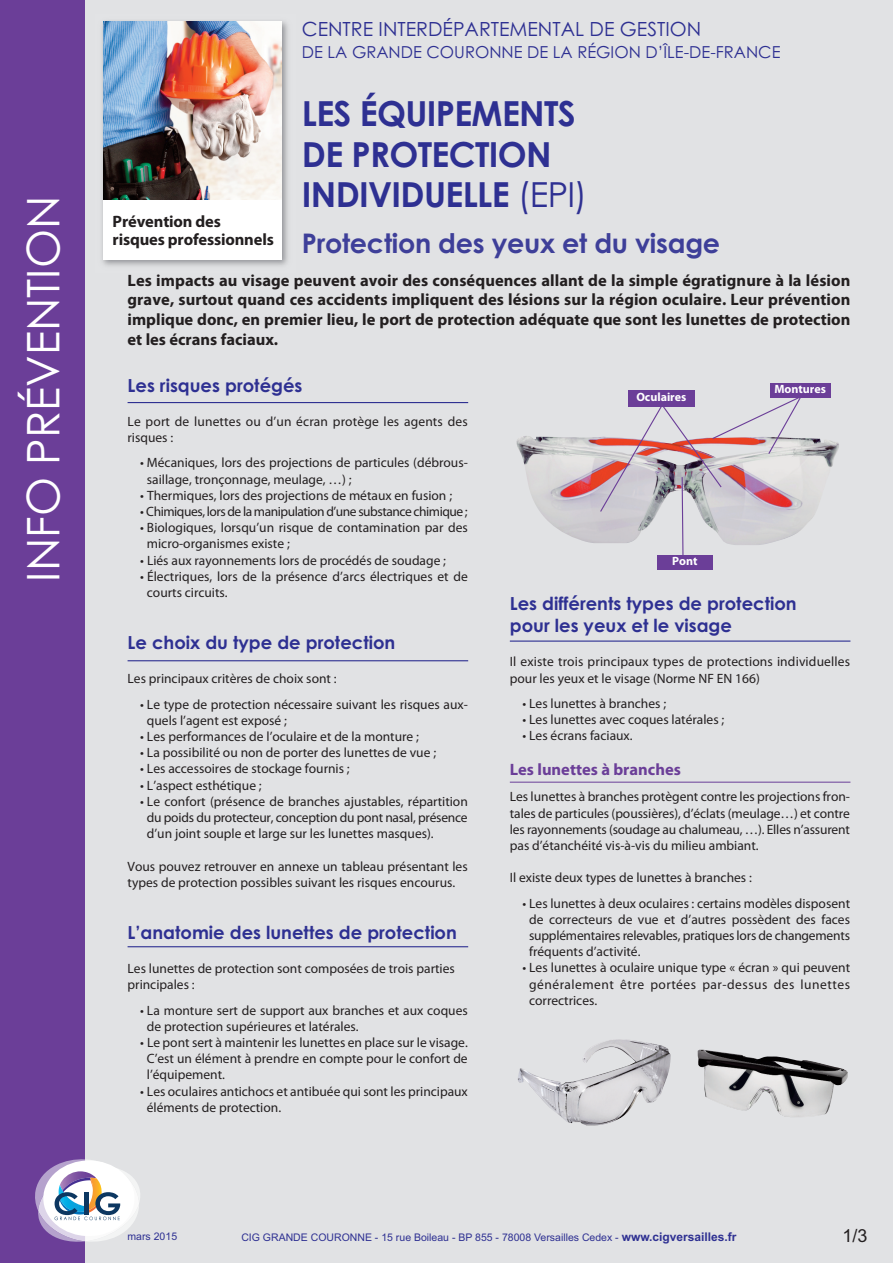
<style>
.page{position:relative;width:893px;height:1263px;background:#e1e2e4}
.page>*{position:absolute;margin:0;border:0;box-sizing:border-box;transform-origin:0 0}
.t1{font:45px "Century Gothic";color:#fff}
.t2{font:700 34.5px/40.5px "Century Gothic";letter-spacing:-.02em;color:#2e3092}
.t3{font:700 27px "Century Gothic";letter-spacing:-.01em;color:#3e3f99}
.t4{font:19.5px "Century Gothic";color:#2e3092}
.t5{font:700 18px/21.6px "Century Gothic";color:#2e3092}
.t6{font:18px "Arial";color:#231f20}
.t7{font:700 16.5px/19.8px "Myriad Pro";color:#231f20;text-align:justify}
.t8{font:16.5px "Century Gothic";color:#2e3092}
.t9{font:700 16.5px "Myriad Pro";color:#6b3e98}
.t10{font:13.5px/16.2px "Myriad Pro";color:#231f20}
.t11{font:13.5px "Myriad Pro";letter-spacing:-.035em;color:#231f20}
.t12{font:700 12px "Myriad Pro";color:#fff}
.t13{font:10.5px "Arial";color:#2e3092}
.s1{font-weight:400}
.s2{font-weight:700;font-size:12px}
</style>
<div class="page">
<img style="left:516px;top:436px;width:323px;height:107px">
<div style="left:770px;top:383px;width:61px;height:15px;background:#6b3e98"></div>
<svg style="left:599px;top:398px;width:203px;height:157px"></svg>
<div style="left:657px;top:555px;width:56px;height:15px;background:#6b3e98"></div>
<div style="left:628px;top:390px;width:67px;height:16px;background:#6b3e98"></div>
<img style="left:102px;top:21px;width:186px;height:245px">
<div style="left:103px;top:22px;width:179px;height:237px;background:#fff"></div>
<div style="left:0;top:0;width:85px;height:1263px;background:#6b3e98"></div>
<img style="left:103px;top:21px;width:179px;height:178px">
<svg style="left:35px;top:1159px;width:105px;height:83px"></svg>
<hr style="left:510px;top:782px;width:340px;height:1px;background:#6b3e98">
<hr style="left:128px;top:402px;width:340px;height:1px;background:#2e3092">
<hr style="left:128px;top:660px;width:340px;height:1px;background:#2e3092">
<hr style="left:128px;top:946px;width:340px;height:1px;background:#2e3092">
<hr style="left:510px;top:640px;width:340px;height:2px;background:#2e3092">
<img style="left:518px;top:1039px;width:153px;height:86px">
<img style="left:698px;top:1050px;width:150px;height:67px">
<h1 class="t1" style="left:18px;top:582px;width:387px;rotate:-90deg">INFO PRÉVENTION</h1>
<p class="t7" style="left:113px;top:214px;width:163px;line-height:18px">Prévention des risques professionnels</p>
<h3 class="t4" style="left:302px;top:18px;width:401px">CENTRE INTERDÉPARTEMENTAL DE GESTION</h3>
<p class="t8" style="left:302px;top:43px;width:480px">DE LA GRANDE COURONNE DE LA RÉGION D’ÎLE-DE-FRANCE</p>
<h2 class="t2" style="left:302px;top:94px;width:287px">LES ÉQUIPEMENTS<br>DE PROTECTION<br>INDIVIDUELLE <span class="s1">(EPI)</span></h2>
<h3 class="t3" style="left:302px;top:228px;width:420px">Protection des yeux et du visage</h3>
<p class="t7" style="left:128px;top:271px;width:724px">Les impacts au visage peuvent avoir des conséquences allant de la simple égratignure à la lésion grave, surtout quand ces accidents impliquent des lésions sur la région oculaire. Leur prévention implique donc, en premier lieu, le port de protection adéquate que sont les lunettes de protection et les écrans faciaux.</p>
<h3 class="t5" style="left:128px;top:374px;width:176px">Les risques protégés</h3>
<p class="t10" style="left:128px;top:414px;width:342px">Le port de lunettes ou d’un écran protège les agents des risques :</p>
<p class="t10" style="left:147px;top:456px;width:322px;text-indent:-7px">• Mécaniques, lors des projections de particules (débrous&shy;saillage, tronçonnage, meulage, …) ;</p>
<p class="t10" style="left:140px;top:488px;width:313px">• Thermiques, lors des projections de métaux en fusion ;</p>
<p class="t11" style="left:140px;top:506px;width:329px">• Chimiques, lors de la manipulation d’une substance chimique ;</p>
<p class="t10" style="left:147px;top:521px;width:322px;text-indent:-7px">• Biologiques, lorsqu’un risque de contamination par des micro-organismes existe ;</p>
<p class="t10" style="left:140px;top:553px;width:307px">• Liés aux rayonnements lors de procédés de soudage ;</p>
<p class="t10" style="left:147px;top:569px;width:322px;text-indent:-7px">• Électriques, lors de la présence d’arcs électriques et de courts circuits.</p>
<h3 class="t5" style="left:128px;top:632px;width:269px">Le choix du type de protection</h3>
<p class="t10" style="left:128px;top:672px;width:211px">Les principaux critères de choix sont :</p>
<p class="t10" style="left:147px;top:697px;width:322px;text-indent:-7px">• Le type de protection nécessaire suivant les risques aux&shy;quels l’agent est exposé ;</p>
<p class="t10" style="left:140px;top:729px;width:280px">• Les performances de l’oculaire et de la monture ;</p>
<p class="t10" style="left:140px;top:746px;width:297px">• La possibilité ou non de porter des lunettes de vue ;</p>
<p class="t10" style="left:140px;top:762px;width:211px">• Les accessoires de stockage fournis ;</p>
<p class="t10" style="left:140px;top:778px;width:123px">• L’aspect esthétique ;</p>
<p class="t10" style="left:147px;top:794px;width:322px;text-align:justify;text-indent:-7px">• Le confort (présence de branches ajustables, répartition du poids du protecteur, conception du pont nasal, présence d’un joint souple et large sur les lunettes masques).</p>
<p class="t10" style="left:128px;top:859px;width:342px">Vous pouvez retrouver en annexe un tableau présentant les types de protection possibles suivant les risques encourus.</p>
<h3 class="t5" style="left:128px;top:922px;width:331px">L’anatomie des lunettes de protection</h3>
<p class="t10" style="left:128px;top:962px;width:329px">Les lunettes de protection sont composées de trois parties principales :</p>
<p class="t10" style="left:147px;top:1003px;width:322px;text-indent:-7px">• La monture sert de support aux branches et aux coques de protection supérieures et latérales.</p>
<p class="t10" style="left:147px;top:1035px;width:322px;text-align:justify;text-indent:-7px">• Le pont sert à maintenir les lunettes en place sur le visage.<br>C’est un élément à prendre en compte pour le confort de l’équipement.</p>
<p class="t10" style="left:147px;top:1084px;width:322px;text-indent:-7px">• Les oculaires antichocs et antibuée qui sont les principaux éléments de protection.</p>
<p class="t12" style="left:636px;top:393px;width:52px">Oculaires</p>
<p class="t12" style="left:672px;top:557px;width:27px">Pont</p>
<p class="t12" style="left:774px;top:385px;width:53px">Montures</p>
<h3 class="t5" style="left:510px;top:593px;width:288px">Les différents types de protection pour les yeux et le visage</h3>
<p class="t10" style="left:510px;top:655px;width:342px">Il existe trois principaux types de protections individuelles pour les yeux et le visage (Norme NF EN 166)</p>
<p class="t10" style="left:523px;top:696px;width:145px">• Les lunettes à branches ;</p>
<p class="t10" style="left:523px;top:712px;width:203px">• Les lunettes avec coques latérales ;</p>
<p class="t10" style="left:523px;top:729px;width:112px">• Les écrans faciaux.</p>
<p class="t9" style="left:510px;top:763px;width:173px">Les lunettes à branches</p>
<p class="t10" style="left:510px;top:790px;width:342px;text-align:justify">Les lunettes à branches protègent contre les projections fron&shy;tales de particules (poussières), d’éclats (meulage…) et contre les rayonnements (soudage au chalumeau, …). Elles n’assurent pas d’étanchéité vis-à-vis du milieu ambiant.</p>
<p class="t10" style="left:510px;top:871px;width:244px">Il existe deux types de lunettes à branches :</p>
<p class="t10" style="left:529px;top:896px;width:322px;text-align:justify;text-indent:-7px">• Les lunettes à deux oculaires : certains modèles disposent de correcteurs de vue et d’autres possèdent des faces supplémentaires relevables, pratiques lors de changements fréquents d’activité.</p>
<p class="t10" style="left:529px;top:961px;width:322px;text-align:justify;text-indent:-7px">• Les lunettes à oculaire unique type « écran » qui peuvent généralement être portées par-dessus des lunettes correctrices.</p>
<p class="t13" style="left:128px;top:1230px;width:51px">mars 2015</p>
<h3 class="t6" style="left:842px;top:1225px;width:27px">1/3</h3>
<p class="t13" style="left:241px;top:1232px;width:497px">CIG GRANDE COURONNE - 15 rue Boileau - BP 855 - 78008 Versailles Cedex - <span class="s2">www.cigversailles.fr</span></p>
</div>
